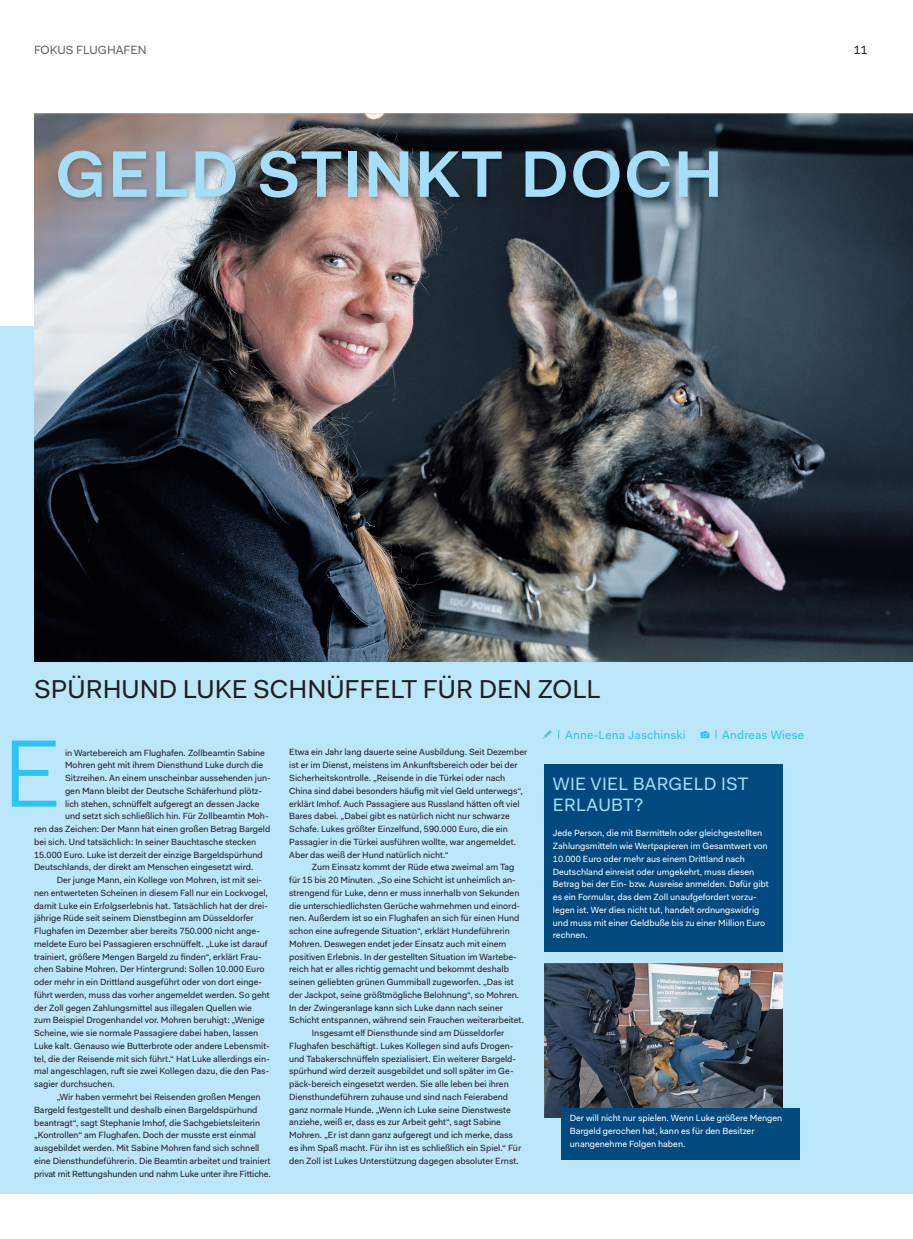
<style>
.page{position:relative;width:913px;height:1239px;background:#fff}
.page>*{position:absolute;margin:0;border:0;box-sizing:border-box;transform-origin:0 0}
.t1{font:96px "DUS Fakt Pro Blond";color:#2bc4f3}
.t2{font:600 66px "DUS Fakt Pro";letter-spacing:.015em;color:#a4def8}
.t3{font:26px "DUS Fakt Pro";color:#231f20}
.t4{font:18px/21.3px "DUS Fakt Pro";letter-spacing:.015em;color:#a4def8}
.t5{font:12px "DUS Fakt Pro";letter-spacing:.015em;color:#2bc4f3}
.t6{font:12px "DUS Fakt Pro";color:#636366}
.t7{font:12px "DUS Fakt Pro";color:#231f20}
.t8{font:9px/12.8px "DUS Fakt Pro";color:#231f20}
.t9{font:9px/12.8px "DUS Fakt Pro";color:#fff}
.s1{font-family:"DUS Pict Two"}
</style>
<div class="page">
<div style="left:0;top:326px;width:913px;height:867px;background:#bce6fa"></div>
<img style="left:34px;top:113px;width:879px;height:549px">
<img style="left:55px;top:148px;width:671px;height:57px">
<div style="left:544px;top:764px;width:238px;height:187px;background:#004a7f"></div>
<img style="left:544px;top:964px;width:238px;height:153px">
<div style="left:561px;top:1108px;width:238px;height:51px;background:#004a7f"></div>
<h3 class="t6" style="left:34px;top:42px;width:114px">FOKUS FLUGHAFEN</h3>
<h2 class="t2" style="left:55px;top:130px;width:669px">GELD STINKT DOCH</h2>
<h3 class="t7" style="left:854px;top:42px;width:15px">11</h3>
<h3 class="t3" style="left:34px;top:672px;width:568px">SPÜRHUND LUKE SCHNÜFFELT FÜR DEN ZOLL</h3>
<h3 class="t5" style="left:547px;top:726px;width:140px"><span class="s1">t</span> Anne-Lena Jaschinski</h3>
<h3 class="t5" style="left:705px;top:726px;width:101px"><span class="s1">v</span> Andreas Wiese</h3>
<h3 class="t4" style="left:553px;top:773px;width:197px">WIE VIEL BARGELD IST<br>ERLAUBT?</h3>
<p class="t9" style="left:553px;top:827px;width:217px">Jede Person, die mit Barmitteln oder gleichgestellten Zahlungsmitteln wie Wertpapieren im Gesamtwert von 10.000 Euro oder mehr aus einem Drittland nach Deutschland einreist oder umgekehrt, muss diesen Betrag bei der Ein- bzw. Ausreise anmelden. Dafür gibt es ein Formular, das dem Zoll unaufgefordert vorzu&shy;legen ist. Wer dies nicht tut, handelt ordnungswidrig und muss mit einer Geldbuße bis zu einer Million Euro rechnen.</p>
<h1 class="t1" style="left:3px;top:709px;width:60px">E</h1>
<p class="t8" style="left:289px;top:746px;width:240px">Etwa ein Jahr lang dauerte seine Ausbildung. Seit Dezember ist er im Dienst, meistens im Ankunftsbereich oder bei der Sicherheitskontrolle. „Reisende in die Türkei oder nach China sind dabei besonders häufig mit viel Geld unterwegs“, erklärt Imhof. Auch Passagiere aus Russland hätten oft viel Bares dabei. „Dabei gibt es natürlich nicht nur schwarze Schafe. Lukes größter Einzelfund, 590.000 Euro, die ein Passagier in die Türkei ausführen wollte, war angemeldet.<br>Aber das weiß der Hund natürlich nicht.“</p>
<p class="t8" style="left:312px;top:861px;width:204px">Zum Einsatz kommt der Rüde etwa zweimal am Tag</p>
<p class="t8" style="left:289px;top:873px;width:228px">für 15 bis 20 Minuten. „So eine Schicht ist unheimlich an-</p>
<p class="t8" style="left:289px;top:886px;width:232px">strengend für Luke, denn er muss innerhalb von Sekunden</p>
<p class="t8" style="left:289px;top:899px;width:232px">die unterschiedlichsten Gerüche wahrnehmen und einord-</p>
<p class="t8" style="left:289px;top:912px;width:232px">nen. Außerdem ist so ein Flughafen an sich für einen Hund</p>
<p class="t8" style="left:289px;top:924px;width:222px">schon eine aufregende Situation“, erklärt Hundeführerin</p>
<p class="t8" style="left:289px;top:937px;width:219px">Mohren. Deswegen endet jeder Einsatz auch mit einem</p>
<p class="t8" style="left:289px;top:950px;width:229px">positiven Erlebnis. In der gestellten Situation im Wartebe-</p>
<p class="t8" style="left:289px;top:963px;width:221px">reich hat er alles richtig gemacht und bekommt deshalb</p>
<p class="t8" style="left:289px;top:975px;width:226px">seinen geliebten grünen Gummiball zugeworfen. „Das ist</p>
<p class="t8" style="left:289px;top:988px;width:232px">der Jackpot, seine größtmögliche Belohnung“, so Mohren.</p>
<p class="t8" style="left:289px;top:1001px;width:215px">In der Zwingeranlage kann sich Luke dann nach seiner</p>
<p class="t8" style="left:289px;top:1014px;width:236px">Schicht entspannen, während sein Frauchen weiterarbeitet.</p>
<p class="t8" style="left:312px;top:1026px;width:194px">Insgesamt elf Diensthunde sind am Düsseldorfer</p>
<p class="t8" style="left:289px;top:1039px;width:226px">Flughafen beschäftigt. Lukes Kollegen sind aufs Drogen-</p>
<p class="t8" style="left:289px;top:1052px;width:228px">und Tabakerschnüffeln spezialisiert. Ein weiterer Bargeld-</p>
<p class="t8" style="left:289px;top:1065px;width:226px">spürhund wird derzeit ausgebildet und soll später im Ge-</p>
<p class="t8" style="left:289px;top:1077px;width:221px">päck-bereich eingesetzt werden. Sie alle leben bei ihren</p>
<p class="t8" style="left:289px;top:1090px;width:220px">Diensthundeführern zuhause und sind nach Feierabend</p>
<p class="t8" style="left:289px;top:1103px;width:223px">ganz normale Hunde. „Wenn ich Luke seine Dienstweste</p>
<p class="t8" style="left:289px;top:1116px;width:213px">anziehe, weiß er, dass es zur Arbeit geht“, sagt Sabine</p>
<p class="t8" style="left:289px;top:1128px;width:225px">Mohren. „Er ist dann ganz aufgeregt und ich merke, dass</p>
<p class="t8" style="left:289px;top:1141px;width:233px">es ihm Spaß macht. Für ihn ist es schließlich ein Spiel.“ Für</p>
<p class="t8" style="left:289px;top:1154px;width:231px">den Zoll ist Lukes Unterstützung dagegen absoluter Ernst.</p>
<p class="t8" style="left:65px;top:746px;width:201px">in Wartebereich am Flughafen. Zollbeamtin Sabine</p>
<p class="t8" style="left:65px;top:759px;width:200px">Mohren geht mit ihrem Diensthund Luke durch die</p>
<p class="t8" style="left:65px;top:771px;width:207px">Sitzreihen. An einem unscheinbar aussehenden jun-</p>
<p class="t8" style="left:65px;top:784px;width:198px">gen Mann bleibt der Deutsche Schäferhund plötz-</p>
<p class="t8" style="left:65px;top:797px;width:196px">lich stehen, schnüffelt aufgeregt an dessen Jacke</p>
<p class="t8" style="left:65px;top:810px;width:205px">und setzt sich schließlich hin. Für Zollbeamtin Moh-</p>
<p class="t8" style="left:34px;top:822px;width:238px">ren das Zeichen: Der Mann hat einen großen Betrag Bargeld</p>
<p class="t8" style="left:34px;top:835px;width:224px">bei sich. Und tatsächlich: In seiner Bauchtasche stecken</p>
<p class="t8" style="left:34px;top:848px;width:230px">15.000 Euro. Luke ist derzeit der einzige Bargeldspürhund</p>
<p class="t8" style="left:34px;top:861px;width:221px">Deutschlands, der direkt am Menschen eingesetzt wird.</p>
<p class="t8" style="left:57px;top:873px;width:207px">Der junge Mann, ein Kollege von Mohren, ist mit sei-</p>
<p class="t8" style="left:34px;top:886px;width:235px">nen entwerteten Scheinen in diesem Fall nur ein Lockvogel,</p>
<p class="t8" style="left:34px;top:899px;width:235px">damit Luke ein Erfolgserlebnis hat. Tatsächlich hat der drei-</p>
<p class="t8" style="left:34px;top:912px;width:221px">jährige Rüde seit seinem Dienstbeginn am Düsseldorfer</p>
<p class="t8" style="left:34px;top:924px;width:227px">Flughafen im Dezember aber bereits 750.000 nicht ange-</p>
<p class="t8" style="left:34px;top:937px;width:235px">meldete Euro bei Passagieren erschnüffelt. „Luke ist darauf</p>
<p class="t8" style="left:34px;top:950px;width:229px">trainiert, größere Mengen Bargeld zu finden“, erklärt Frau-</p>
<p class="t8" style="left:34px;top:963px;width:232px">chen Sabine Mohren. Der Hintergrund: Sollen 10.000 Euro</p>
<p class="t8" style="left:34px;top:975px;width:230px">oder mehr in ein Drittland ausgeführt oder von dort einge-</p>
<p class="t8" style="left:34px;top:988px;width:237px">führt werden, muss das vorher angemeldet werden. So geht</p>
<p class="t8" style="left:34px;top:1001px;width:219px">der Zoll gegen Zahlungsmittel aus illegalen Quellen wie</p>
<p class="t8" style="left:34px;top:1014px;width:232px">zum Beispiel Drogenhandel vor. Mohren beruhigt: „Wenige</p>
<p class="t8" style="left:34px;top:1026px;width:226px">Scheine, wie sie normale Passagiere dabei haben, lassen</p>
<p class="t8" style="left:34px;top:1039px;width:237px">Luke kalt. Genauso wie Butterbrote oder andere Lebensmit-</p>
<p class="t8" style="left:34px;top:1052px;width:237px">tel, die der Reisende mit sich führt.“ Hat Luke allerdings ein-</p>
<p class="t8" style="left:34px;top:1065px;width:237px">mal angeschlagen, ruft sie zwei Kollegen dazu, die den Pas-</p>
<p class="t8" style="left:34px;top:1077px;width:82px">sagier durchsuchen.</p>
<p class="t8" style="left:57px;top:1090px;width:205px">„Wir haben vermehrt bei Reisenden großen Mengen</p>
<p class="t8" style="left:34px;top:1103px;width:225px">Bargeld festgestellt und deshalb einen Bargeldspürhund</p>
<p class="t8" style="left:34px;top:1116px;width:228px">beantragt“, sagt Stephanie Imhof, die Sachgebietsleiterin</p>
<p class="t8" style="left:34px;top:1128px;width:224px">„Kontrollen“ am Flughafen. Doch der musste erst einmal</p>
<p class="t8" style="left:34px;top:1141px;width:227px">ausgebildet werden. Mit Sabine Mohren fand sich schnell</p>
<p class="t8" style="left:34px;top:1154px;width:238px">eine Diensthundeführerin. Die Beamtin arbeitet und trainiert</p>
<p class="t8" style="left:34px;top:1167px;width:238px">privat mit Rettungshunden und nahm Luke unter ihre Fittiche.</p>
<p class="t9" style="left:570px;top:1112px;width:214px">Der will nicht nur spielen. Wenn Luke größere Mengen<br>Bargeld gerochen hat, kann es für den Besitzer unangenehme Folgen haben.</p>
</div>
